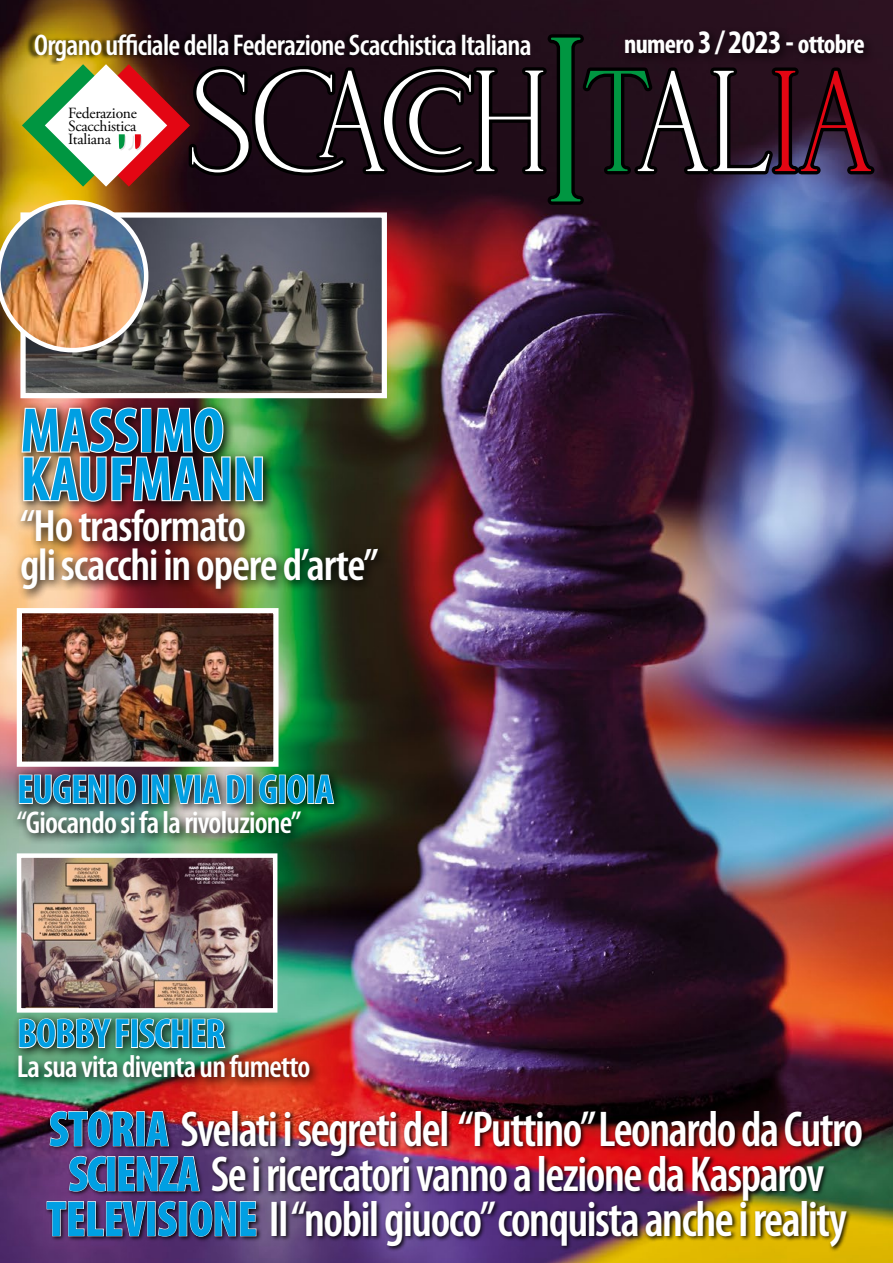
<style>
.page{position:relative;width:893px;height:1263px;background:#fff}
.page>*{position:absolute;margin:0;border:0;box-sizing:border-box;transform-origin:0 0}
.t1{font:143.55px "NEVOCLARA";color:#fff}
.t2{font:700 condensed 63.15px/48.6px "Myriad Pro";letter-spacing:-.005em;color:#009fe3}
.t3{font:600 condensed 50.7px/45px "Myriad Pro";letter-spacing:-.03em;color:#fff;text-align:center;scale:.95 1}
.t4{font:600 condensed 45.6px/39.2px "Myriad Pro";letter-spacing:-.025em;color:#fff}
.t5{font:700 condensed 41.25px "Myriad Pro";letter-spacing:-.02em;color:#009fe3}
.t6{font:600 condensed 31.65px "Myriad Pro";letter-spacing:-.025em;color:#fff}
.t7{font:600 condensed 30px "Myriad Pro";letter-spacing:-.025em;color:#fff}
.t8{font:700 condensed 27px "Myriad Pro";letter-spacing:-.025em;color:#fff}
.t9{font:15.45px/12.8px "Adobe Garamond Pro";letter-spacing:-.015em;color:#000;text-align:justify}
.s1{font-size:33px}
.s2{font-size:234.15px;color:#009641}
.s3{font-size:171.9px;color:#009641}
.s4{font-size:171.9px}
.s5{font-size:171.9px;color:#e30613}
.s6{font-weight:900;color:#009fe3}
</style>
<div class="page">
<img style="left:0;top:0;width:893px;height:1263px">
<div style="left:44px;top:1108px;width:822px;height:144px;background:#000;opacity:.9"></div>
<img style="left:49px;top:1110px;width:86px;height:37px">
<svg style="left:145px;top:1111px;width:25px;height:36px"></svg>
<svg style="left:68px;top:1155px;width:39px;height:37px"></svg>
<div style="left:107px;top:1156px;width:8px;height:35px;border:1px solid #fff"></div>
<svg style="left:118px;top:1155px;width:82px;height:37px"></svg>
<svg style="left:46px;top:1201px;width:101px;height:36px"></svg>
<div style="left:147px;top:1201px;width:9px;height:35px;border:1px solid #fff"></div>
<svg style="left:157px;top:1200px;width:20px;height:37px"></svg>
<div style="left:179px;top:1201px;width:8px;height:35px;border:1px solid #fff"></div>
<svg style="left:189px;top:1200px;width:68px;height:37px"></svg>
<div style="left:11px;top:768px;width:334px;height:77px;background:#000;opacity:.9"></div>
<svg style="left:18px;top:774px;width:89px;height:31px"></svg>
<div style="left:109px;top:775px;width:7px;height:29px;border:2px solid #fff"></div>
<svg style="left:116px;top:773px;width:21px;height:32px"></svg>
<div style="left:142px;top:775px;width:7px;height:29px;border:2px solid #fff"></div>
<svg style="left:151px;top:774px;width:95px;height:31px"></svg>
<div style="left:246px;top:775px;width:7px;height:29px;border:2px solid #fff"></div>
<svg style="left:260px;top:774px;width:18px;height:31px"></svg>
<div style="left:279px;top:775px;width:7px;height:29px;border:2px solid #fff"></div>
<svg style="left:286px;top:773px;width:21px;height:32px"></svg>
<div style="left:307px;top:775px;width:7px;height:29px;border:2px solid #fff"></div>
<svg style="left:314px;top:774px;width:21px;height:31px"></svg>
<div style="left:12px;top:1012px;width:310px;height:77px;background:#000;opacity:.9"></div>
<svg style="left:18px;top:1017px;width:112px;height:32px"></svg>
<div style="left:131px;top:1019px;width:7px;height:29px;border:2px solid #fff"></div>
<svg style="left:138px;top:1018px;width:89px;height:31px"></svg>
<img style="left:23px;top:614px;width:250px;height:147px">
<div style="left:17px;top:608px;width:262px;height:159px;border:5px solid #fff"></div>
<div style="left:621px;top:25px;width:254px;height:41px;background:#28101e"></div>
<img style="left:22px;top:858px;width:250px;height:149px">
<div style="left:17px;top:853px;width:260px;height:159px;border:4px solid #fff"></div>
<div style="left:15px;top:401px;width:374px;height:201px;background:#000;opacity:.9"></div>
<img style="left:20px;top:406px;width:244px;height:97px">
<img style="left:26px;top:352px;width:355px;height:40px">
<div style="left:20px;top:212px;width:367px;height:186px;border:5px solid #fff"></div>
<img style="left:0;top:28px;width:880px;height:324px">
<p class="t8" style="left:624px;top:27px;width:242px">numero <span class="s1">3 / 2023 -</span> ottobre</p>
<p class="t7" style="left:34px;top:29px;width:499px">Organo ufficiale della Federazione Scacchistica Italiana</p>
<h1 class="t1" style="left:187px;top:49px;width:685px">SCACCH<span class="s2">I</span><span class="s3">t</span><span class="s4">al</span><span class="s5">ia</span></h1>
<p class="t9" style="left:68px;top:108px;width:70px">Federazione Scacchistica Italiana</p>
<p class="t2" style="left:21px;top:405px;width:246px">MASSIMO<br>KAUFMANN</p>
<p class="t4" style="left:20px;top:507px;width:360px">“Ho trasformato<br>gli scacchi in opere d’arte”</p>
<p class="t5" style="left:17px;top:764px;width:318px">EUGENIO IN VIA DI GIOIA</p>
<p class="t6" style="left:17px;top:805px;width:286px">“Giocando si fa la rivoluzione”</p>
<p class="t5" style="left:17px;top:1008px;width:209px">BOBBY FISCHER</p>
<p class="t6" style="left:17px;top:1049px;width:295px">La sua vita diventa un fumetto</p>
<p class="t3" style="left:47px;top:1107px;width:861px"><span class="s6">STORIA</span> Svelati i segreti del “Puttino” Leonardo da Cutro<br><span class="s6">SCIENZA</span> Se i ricercatori vanno a lezione da Kasparov<br><span class="s6">TELEVISIONE</span> Il “nobil giuoco” conquista anche i reality</p>
</div>
